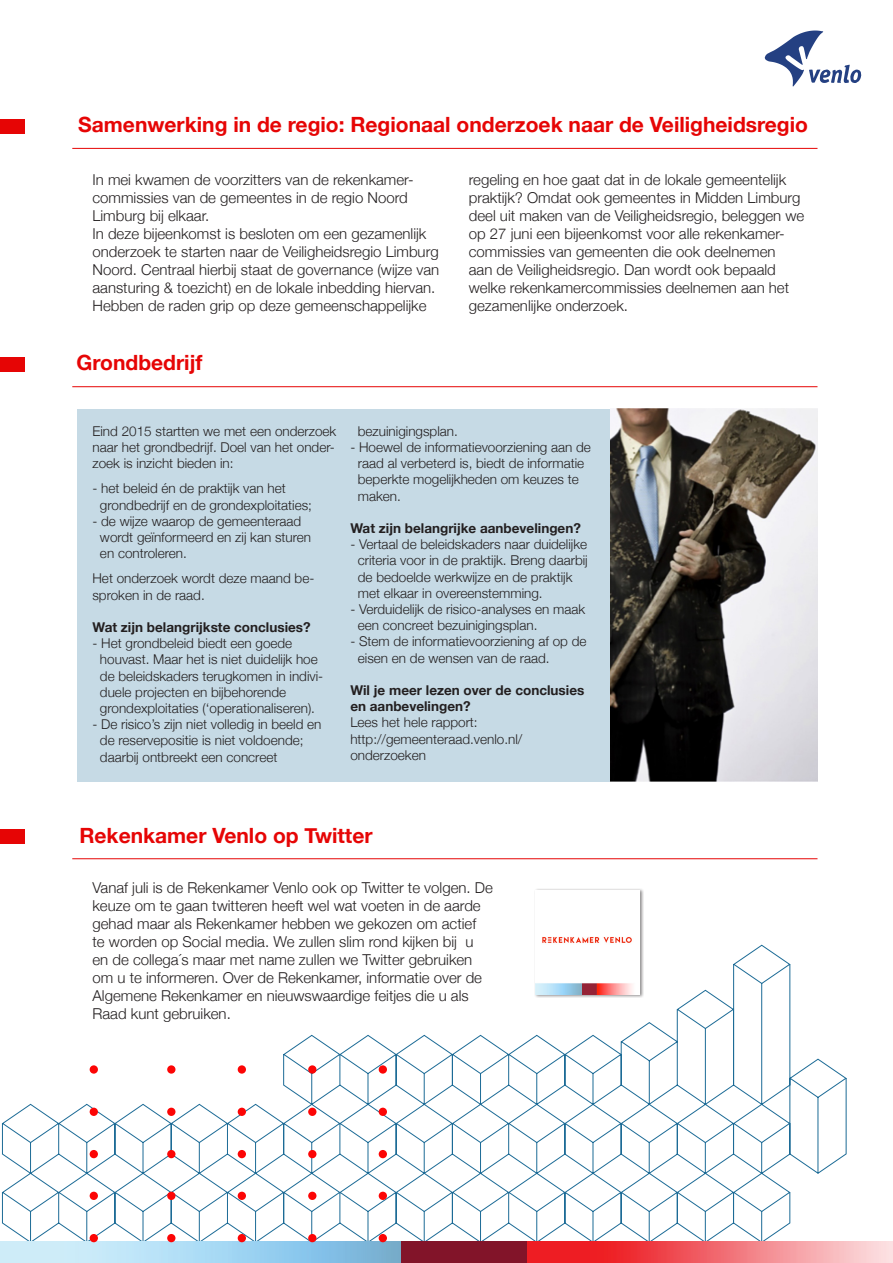
<style>
.page{position:relative;width:893px;height:1263px;background:#fff}
.page>*{position:absolute;margin:0;border:0;box-sizing:border-box;transform-origin:0 0}
.t1{font:700 21px "Helvetica Neue";color:#e60505}
.t2{font:300 15px/18px "Helvetica Neue";color:#231f20}
.t3{font:300 13.5px/16.2px "Helvetica Neue";color:#231f20}
.t4{font:700 13.5px/16.2px "Helvetica Neue";color:#231f20}
</style>
<div class="page">
<svg style="left:2px;top:945px;width:845px;height:297px"></svg>
<div style="left:400px;top:1242px;width:128px;height:21px;background:#821429"></div>
<svg style="left:0;top:1242px;width:400px;height:21px;background:#a8d6ef"></svg>
<svg style="left:528px;top:1242px;width:365px;height:21px;background:#f26b70"></svg>
<div style="left:308px;top:1192px;width:8px;height:8px;background:#fc0505;border-radius:50%"></div>
<div style="left:379px;top:1192px;width:8px;height:8px;background:#fc0505;border-radius:50%"></div>
<div style="left:238px;top:1192px;width:8px;height:8px;background:#fc0505;border-radius:50%"></div>
<div style="left:167px;top:1192px;width:8px;height:8px;background:#fc0505;border-radius:50%"></div>
<div style="left:90px;top:1192px;width:8px;height:8px;background:#fc0505;border-radius:50%"></div>
<div style="left:308px;top:1234px;width:8px;height:8px;background:#fc0505;border-radius:50%"></div>
<div style="left:379px;top:1234px;width:8px;height:8px;background:#fc0505;border-radius:50%"></div>
<div style="left:238px;top:1234px;width:8px;height:8px;background:#fc0505;border-radius:50%"></div>
<div style="left:167px;top:1234px;width:8px;height:8px;background:#fc0505;border-radius:50%"></div>
<div style="left:90px;top:1234px;width:8px;height:8px;background:#fc0505;border-radius:50%"></div>
<div style="left:308px;top:1065px;width:8px;height:9px;background:#fc0505;border-radius:50%"></div>
<div style="left:379px;top:1065px;width:8px;height:9px;background:#fc0505;border-radius:50%"></div>
<div style="left:238px;top:1065px;width:8px;height:9px;background:#fc0505;border-radius:50%"></div>
<div style="left:167px;top:1065px;width:8px;height:9px;background:#fc0505;border-radius:50%"></div>
<div style="left:90px;top:1065px;width:8px;height:9px;background:#fc0505;border-radius:50%"></div>
<div style="left:308px;top:1108px;width:8px;height:8px;background:#fc0505;border-radius:50%"></div>
<div style="left:379px;top:1108px;width:8px;height:8px;background:#fc0505;border-radius:50%"></div>
<div style="left:238px;top:1108px;width:8px;height:8px;background:#fc0505;border-radius:50%"></div>
<div style="left:167px;top:1108px;width:8px;height:8px;background:#fc0505;border-radius:50%"></div>
<div style="left:90px;top:1108px;width:8px;height:8px;background:#fc0505;border-radius:50%"></div>
<div style="left:308px;top:1150px;width:8px;height:8px;background:#fc0505;border-radius:50%"></div>
<div style="left:379px;top:1150px;width:8px;height:8px;background:#fc0505;border-radius:50%"></div>
<div style="left:238px;top:1150px;width:8px;height:8px;background:#fc0505;border-radius:50%"></div>
<div style="left:167px;top:1150px;width:8px;height:8px;background:#fc0505;border-radius:50%"></div>
<div style="left:90px;top:1150px;width:8px;height:8px;background:#fc0505;border-radius:50%"></div>
<svg style="left:764px;top:31px;width:98px;height:56px"></svg>
<div style="left:77px;top:409px;width:740px;height:372px;background:#c6dae5"></div>
<div style="left:0;top:358px;width:24px;height:14px;background:#e60505"></div>
<hr style="left:72px;top:386px;width:745px;height:1px;background:#e60505">
<img style="left:611px;top:409px;width:206px;height:372px">
<div style="left:534px;top:888px;width:110px;height:110px;background:#231f20;opacity:.5"></div>
<img style="left:536px;top:890px;width:104px;height:104px">
<hr style="left:72px;top:858px;width:745px;height:1px;background:#e60505">
<div style="left:0;top:830px;width:24px;height:14px;background:#e60505"></div>
<div style="left:0;top:119px;width:24px;height:14px;background:#e60505"></div>
<hr style="left:72px;top:148px;width:745px;height:1px;background:#e60505">
<p class="t1" style="left:78px;top:112px;width:731px">Samenwerking in de regio: Regionaal onderzoek naar de Veiligheidsregio</p>
<p class="t2" style="left:92px;top:170px;width:323px">In mei kwamen de voorzitters van de rekenkamer&shy;commissies van de gemeentes in de regio Noord<br>Limburg bij elkaar.</p>
<p class="t2" style="left:92px;top:224px;width:348px">In deze bijeenkomst is besloten om een gezamenlijk onderzoek te starten naar de Veiligheidsregio Limburg Noord. Centraal hierbij staat de governance (wijze van aansturing &amp; toezicht) en de lokale inbedding hiervan.<br>Hebben de raden grip op deze gemeenschappelijke</p>
<p class="t2" style="left:469px;top:170px;width:337px">regeling en hoe gaat dat in de lokale gemeentelijk praktijk? Omdat ook gemeentes in Midden Limburg deel uit maken van de Veiligheidsregio, beleggen we op 27 juni een bijeenkomst voor alle rekenkamer&shy;commissies van gemeenten die ook deelnemen<br>aan de Veiligheidsregio. Dan wordt ook bepaald welke rekenkamercommissies deelnemen aan het gezamenlijke onderzoek.</p>
<p class="t1" style="left:77px;top:350px;width:127px">Grondbedrijf</p>
<p class="t3" style="left:92px;top:423px;width:245px">Eind 2015 startten we met een onderzoek naar het grondbedrijf. Doel van het onder-</p>
<p class="t3" style="left:92px;top:455px;width:143px">zoek is inzicht bieden in:</p>
<p class="t3" style="left:100px;top:480px;width:214px;text-indent:-8px">- het beleid én de praktijk van het grondbedrijf en de grondexploitaties;</p>
<p class="t3" style="left:100px;top:513px;width:213px;text-indent:-8px">- de wijze waarop de gemeenteraad wordt geïnformeerd en zij kan sturen en controleren.</p>
<p class="t3" style="left:92px;top:570px;width:223px">Het onderzoek wordt deze maand be&shy;sproken in de raad.</p>
<p class="t4" style="left:92px;top:619px;width:220px">Wat zijn belangrijkste conclusies?</p>
<p class="t3" style="left:100px;top:635px;width:225px;text-indent:-8px">- Het grondbeleid biedt een goede houvast. Maar het is niet duidelijk hoe de beleidskaders terugkomen in indivi&shy;duele projecten en bijbehorende grondexploitaties (‘operationaliseren).</p>
<p class="t3" style="left:100px;top:716px;width:223px;text-indent:-8px">- De risico’s zijn niet volledig in beeld en de reservepositie is niet voldoende; daarbij ontbreekt een concreet</p>
<p class="t3" style="left:358px;top:423px;width:102px">bezuinigingsplan.</p>
<p class="t3" style="left:358px;top:439px;width:235px;text-indent:-8px">- Hoewel de informatievoorziening aan de raad al verbeterd is, biedt de informatie beperkte mogelijkheden om keuzes te maken.</p>
<p class="t4" style="left:350px;top:520px;width:232px">Wat zijn belangrijke aanbevelingen?</p>
<p class="t3" style="left:358px;top:536px;width:231px;text-indent:-8px">- Vertaal de beleidskaders naar duidelijke criteria voor in de praktijk. Breng daarbij de bedoelde werkwijze en de praktijk met elkaar in overeenstemming.</p>
<p class="t3" style="left:358px;top:601px;width:229px;text-indent:-8px">- Verduidelijk de risico-analyses en maak een concreet bezuinigingsplan.</p>
<p class="t3" style="left:358px;top:633px;width:230px;text-indent:-8px">- Stem de informatievoorziening af op de eisen en de wensen van de raad.</p>
<p class="t4" style="left:350px;top:682px;width:235px">Wil je meer lezen over de conclusies en aanbevelingen?</p>
<p class="t3" style="left:350px;top:714px;width:174px">Lees het hele rapport: http://gemeenteraad.venlo.nl/ onderzoeken</p>
<p class="t1" style="left:79px;top:823px;width:295px">Rekenkamer Venlo op Twitter</p>
<p class="t2" style="left:92px;top:879px;width:402px">Vanaf juli is de Rekenkamer Venlo ook op Twitter te volgen. De keuze om te gaan twitteren heeft wel wat voeten in de aarde gehad maar als Rekenkamer hebben we gekozen om actief<br>te worden op Social media. We zullen slim rond kijken bij u en de collega´s maar met name zullen we Twitter gebruiken om u te informeren. Over de Rekenkamer, informatie over de Algemene Rekenkamer en nieuwswaardige feitjes die u als Raad kunt gebruiken.</p>
</div>
